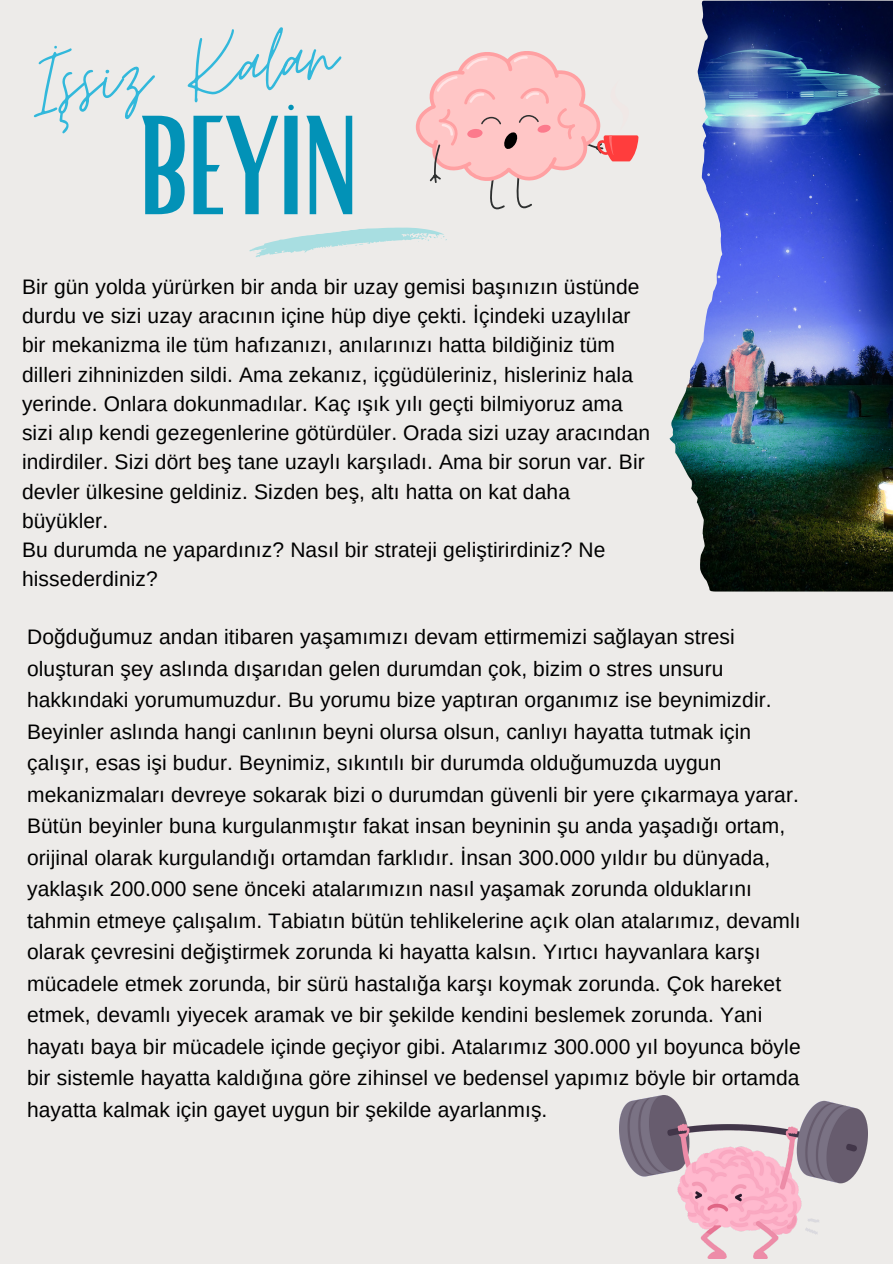
<style>
.page{position:relative;width:893px;height:1264px;background:#fff}
.page>*{position:absolute;margin:0;border:0;box-sizing:border-box;transform-origin:0 0}
.t1{font:135.9px "Bright";letter-spacing:-.03em;color:#0292b7}
.t2{font:96.15px "Moon Time";color:#32b8db}
.t3{font:21px/31.5px "Arimo";letter-spacing:.005em;color:#000}
</style>
<div class="page">
<div style="left:0;top:0;width:892px;height:1263px;background:#edebe9"></div>
<svg style="left:415px;top:51px;width:223px;height:158px"></svg>
<svg style="left:249px;top:227px;width:198px;height:30px"></svg>
<img style="left:669px;top:1px;width:223px;height:590px">
<img style="left:619px;top:1095px;width:248px;height:163px">
<p class="t2" style="left:25px;top:28px;width:308px;rotate:-6deg">İşsiz Kalan</p>
<p class="t1" style="left:136px;top:78px;width:225px">BEYİN</p>
<p class="t3" style="left:22px;top:272px;width:629px;line-height:29.2px">Bir gün yolda yürürken bir anda bir uzay gemisi başınızın üstünde durdu ve sizi uzay aracının içine hüp diye çekti. İçindeki uzaylılar bir mekanizma ile tüm hafızanızı, anılarınızı hatta bildiğiniz tüm dilleri zihninizden sildi. Ama zekanız, içgüdüleriniz, hisleriniz hala yerinde. Onlara dokunmadılar. Kaç ışık yılı geçti bilmiyoruz ama sizi alıp kendi gezegenlerine götürdüler. Orada sizi uzay aracından indirdiler. Sizi dört beş tane uzaylı karşıladı. Ama bir sorun var. Bir devler ülkesine geldiniz. Sizden beş, altı hatta on kat daha büyükler.</p>
<p class="t3" style="left:22px;top:535px;width:585px;line-height:29.2px">Bu durumda ne yapardınız? Nasıl bir strateji geliştirirdiniz? Ne hissederdiniz?</p>
<p class="t3" style="left:27px;top:621px;width:775px">Doğduğumuz andan itibaren yaşamımızı devam ettirmemizi sağlayan stresi oluşturan şey aslında dışarıdan gelen durumdan çok, bizim o stres unsuru hakkındaki yorumumuzdur. Bu yorumu bize yaptıran organımız ise beynimizdir.<br>Beyinler aslında hangi canlının beyni olursa olsun, canlıyı hayatta tutmak için çalışır, esas işi budur. Beynimiz, sıkıntılı bir durumda olduğumuzda uygun mekanizmaları devreye sokarak bizi o durumdan güvenli bir yere çıkarmaya yarar.<br>Bütün beyinler buna kurgulanmıştır fakat insan beyninin şu anda yaşadığı ortam, orijinal olarak kurgulandığı ortamdan farklıdır. İnsan 300.000 yıldır bu dünyada, yaklaşık 200.000 sene önceki atalarımızın nasıl yaşamak zorunda olduklarını tahmin etmeye çalışalım. Tabiatın bütün tehlikelerine açık olan atalarımız, devamlı olarak çevresini değiştirmek zorunda ki hayatta kalsın. Yırtıcı hayvanlara karşı mücadele etmek zorunda, bir sürü hastalığa karşı koymak zorunda. Çok hareket etmek, devamlı yiyecek aramak ve bir şekilde kendini beslemek zorunda. Yani hayatı baya bir mücadele içinde geçiyor gibi. Atalarımız 300.000 yıl boyunca böyle bir sistemle hayatta kaldığına göre zihinsel ve bedensel yapımız böyle bir ortamda hayatta kalmak için gayet uygun bir şekilde ayarlanmış.</p>
</div>
